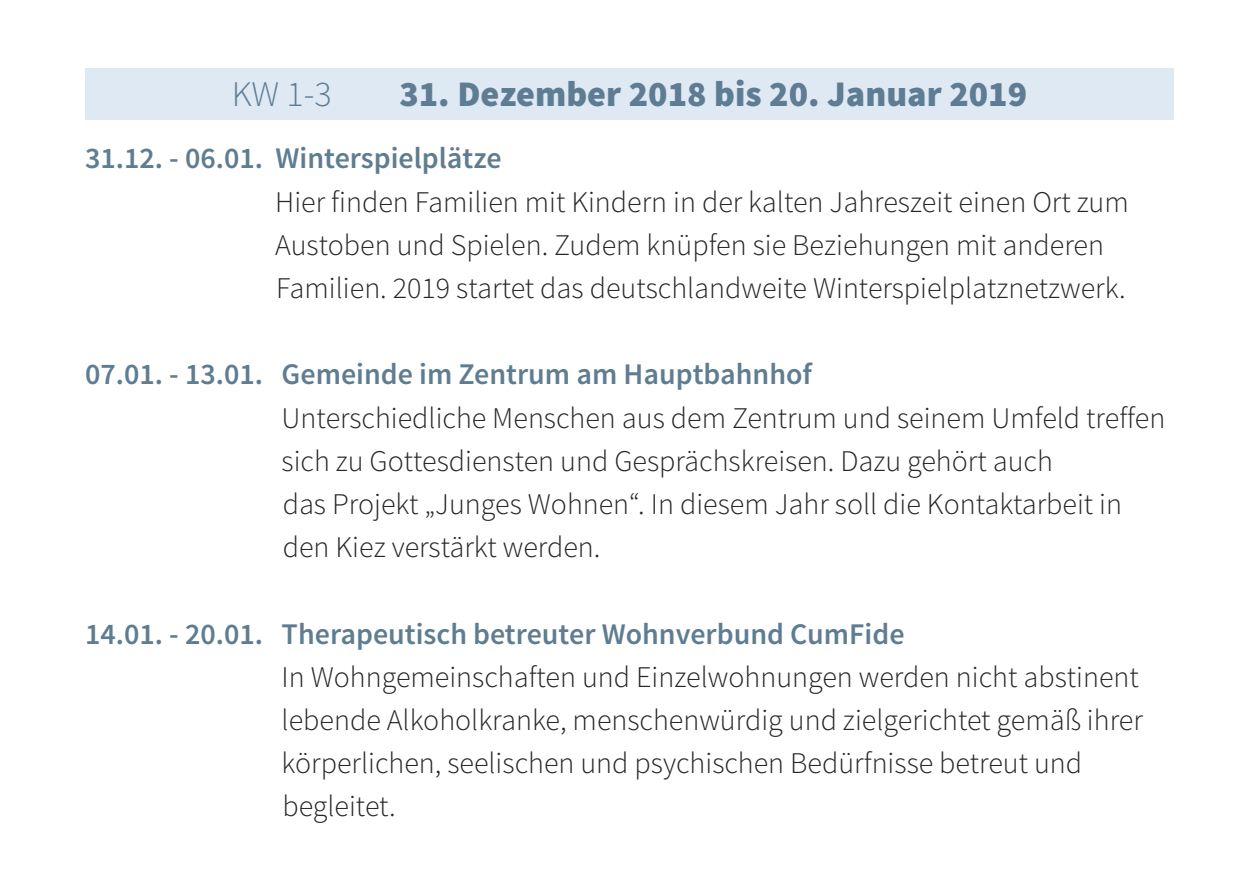
<style>
.page{position:relative;width:1259px;height:893px;background:#fff}
.page>*{position:absolute;margin:0;border:0;box-sizing:border-box;transform-origin:0 0}
.t1{font:900 36px "Source Sans Pro";color:#5f7d92}
.t2{font:300 36px "Source Sans Pro";color:#5f7d92}
.t3{font:300 30px/43.2px "Source Sans Pro";color:#272526}
.t4{font:600 30px "Source Sans Pro";color:#5f7d92}
</style>
<div class="page">
<div style="left:85px;top:68px;width:1089px;height:51px;background:#dee9f4"></div>
<p class="t2" style="left:232px;top:72px;width:101px">KW 1-3</p>
<p class="t1" style="left:399px;top:71px;width:629px">31. Dezember 2018 bis 20. Januar 2019</p>
<p class="t4" style="left:85px;top:139px;width:418px">31.12. - 06.01. Winterspielplätze</p>
<p class="t3" style="left:275px;top:180px;width:855px">Hier finden Familien mit Kindern in der kalten Jahreszeit einen Ort zum<br>Austoben und Spielen. Zudem knüpfen sie Beziehungen mit anderen<br>Familien. 2019 startet das deutschlandweite Winterspielplatznetzwerk.</p>
<p class="t4" style="left:85px;top:355px;width:728px">07.01. - 13.01. Gemeinde im Zentrum am Hauptbahnhof</p>
<p class="t3" style="left:282px;top:396px;width:885px">Unterschiedliche Menschen aus dem Zentrum und seinem Umfeld treffen sich zu Gottesdiensten und Gesprächskreisen. Dazu gehört auch<br>das Projekt „Junges Wohnen“. In diesem Jahr soll die Kontaktarbeit in den Kiez verstärkt werden.</p>
<p class="t4" style="left:85px;top:615px;width:821px">14.01. - 20.01. Therapeutisch betreuter Wohnverbund CumFide</p>
<p class="t3" style="left:282px;top:655px;width:863px">In Wohngemeinschaften und Einzelwohnungen werden nicht abstinent lebende Alkoholkranke, menschenwürdig und zielgerichtet gemäß ihrer körperlichen, seelischen und psychischen Bedürfnisse betreut und begleitet.</p>
</div>
